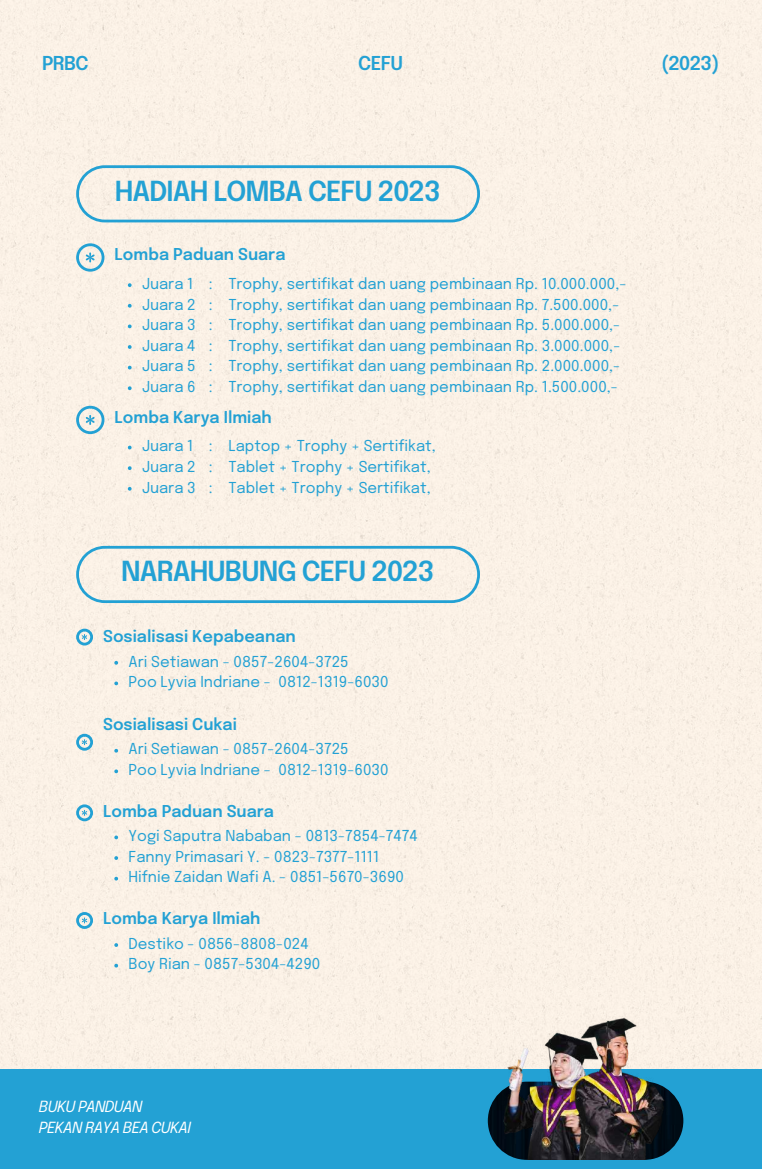
<style>
.page{position:relative;width:762px;height:1170px;background:#fff}
.page>*{position:absolute;margin:0;border:0;box-sizing:border-box;transform-origin:0 0}
.t1{font:600 27.5px "Epilogue";letter-spacing:-.035em;color:#23a1d4}
.t2{font:600 19px "Epilogue";letter-spacing:-.035em;color:#23a1d4}
.t3{font:600 16.25px "Epilogue";color:#23a1d4}
.t4{font:italic 15.25px/20.6px "Epilogue";letter-spacing:-.035em;color:#fff}
.t5{font:15px/20.6px "Epilogue";color:#23a1d4}
</style>
<div class="page">
<div style="left:0;top:0;width:761px;height:1068px;background:#fbf1e6"></div>
<div style="left:0;top:1068px;width:761px;height:100px;background:#23a1d4"></div>
<svg style="left:76px;top:165px;width:404px;height:57px;background:#e4e8e3"></svg>
<svg style="left:76px;top:243px;width:28px;height:28px"></svg>
<svg style="left:76px;top:405px;width:28px;height:29px"></svg>
<svg style="left:76px;top:545px;width:404px;height:58px;background:#e3e8e3"></svg>
<svg style="left:76px;top:733px;width:17px;height:17px"></svg>
<svg style="left:76px;top:628px;width:17px;height:17px"></svg>
<svg style="left:76px;top:804px;width:17px;height:17px"></svg>
<svg style="left:76px;top:911px;width:17px;height:17px"></svg>
<img style="left:487px;top:1081px;width:196px;height:78px;border-radius:39px">
<svg style="left:128px;top:283px;width:3px;height:4px"></svg>
<svg style="left:128px;top:324px;width:3px;height:4px"></svg>
<svg style="left:128px;top:345px;width:3px;height:4px"></svg>
<svg style="left:128px;top:365px;width:3px;height:4px"></svg>
<svg style="left:128px;top:386px;width:3px;height:4px"></svg>
<svg style="left:128px;top:445px;width:3px;height:4px"></svg>
<svg style="left:128px;top:466px;width:3px;height:4px"></svg>
<svg style="left:114px;top:660px;width:4px;height:4px"></svg>
<svg style="left:114px;top:681px;width:4px;height:4px"></svg>
<svg style="left:114px;top:748px;width:4px;height:4px"></svg>
<svg style="left:114px;top:769px;width:4px;height:4px"></svg>
<svg style="left:114px;top:835px;width:4px;height:4px"></svg>
<svg style="left:114px;top:855px;width:4px;height:4px"></svg>
<svg style="left:114px;top:876px;width:4px;height:4px"></svg>
<svg style="left:114px;top:942px;width:4px;height:4px"></svg>
<svg style="left:114px;top:963px;width:4px;height:4px"></svg>
<img style="left:495px;top:1016px;width:23px;height:143px">
<img style="left:518px;top:1016px;width:154px;height:143px">
<p class="t2" style="left:42px;top:55px;width:48px">PRBC</p>
<p class="t2" style="left:358px;top:55px;width:46px">CEFU</p>
<p class="t2" style="left:661px;top:55px;width:60px">(2023)</p>
<h1 class="t1" style="left:115px;top:179px;width:327px">HADIAH LOMBA CEFU 2023</h1>
<p class="t3" style="left:114px;top:247px;width:172px">Lomba Paduan Suara</p>
<p class="t5" style="left:142px;top:274px;width:55px">Juara 1<br>Juara 2<br>Juara 3<br>Juara 4<br>Juara 5<br>Juara 6</p>
<p class="t5" style="left:209px;top:274px;width:5px;text-align:justify">: : : : : :</p>
<p class="t5" style="left:228px;top:274px;width:399px">Trophy, sertifikat dan uang pembinaan Rp. 10.000.000,- Trophy, sertifikat dan uang pembinaan Rp. 7.500.000,- Trophy, sertifikat dan uang pembinaan Rp. 5.000.000,- Trophy, sertifikat dan uang pembinaan Rp. 3.000.000,- Trophy, sertifikat dan uang pembinaan Rp. 2.000.000,- Trophy, sertifikat dan uang pembinaan Rp. 1.500.000,-</p>
<p class="t3" style="left:114px;top:409px;width:159px">Lomba Karya Ilmiah</p>
<p class="t5" style="left:142px;top:436px;width:55px">Juara 1<br>Juara 2<br>Juara 3</p>
<p class="t5" style="left:209px;top:436px;width:5px;text-align:justify">: : :</p>
<p class="t5" style="left:228px;top:436px;width:209px">Laptop + Trophy + Sertifikat,<br>Tablet + Trophy + Sertifikat,<br>Tablet + Trophy + Sertifikat,</p>
<h1 class="t1" style="left:121px;top:559px;width:314px">NARAHUBUNG CEFU 2023</h1>
<p class="t3" style="left:103px;top:629px;width:194px">Sosialisasi Kepabeanan</p>
<p class="t5" style="left:128px;top:652px;width:261px">Ari Setiawan - 0857-2604-3725<br>Poo Lyvia Indriane - 0812-1319-6030</p>
<p class="t3" style="left:103px;top:717px;width:135px">Sosialisasi Cukai</p>
<p class="t5" style="left:128px;top:739px;width:261px">Ari Setiawan - 0857-2604-3725<br>Poo Lyvia Indriane - 0812-1319-6030</p>
<p class="t3" style="left:103px;top:803px;width:172px">Lomba Paduan Suara</p>
<p class="t5" style="left:128px;top:826px;width:290px">Yogi Saputra Nababan - 0813-7854-7474<br>Fanny Primasari Y. - 0823-7377-1111<br>Hifnie Zaidan Wafi A. - 0851-5670-3690</p>
<p class="t3" style="left:103px;top:911px;width:159px">Lomba Karya Ilmiah</p>
<p class="t5" style="left:128px;top:934px;width:193px">Destiko - 0856-8808-024<br>Boy Rian - 0857-5304-4290</p>
<p class="t4" style="left:39px;top:1097px;width:153px">BUKU PANDUAN<br>PEKAN RAYA BEA CUKAI</p>
</div>
